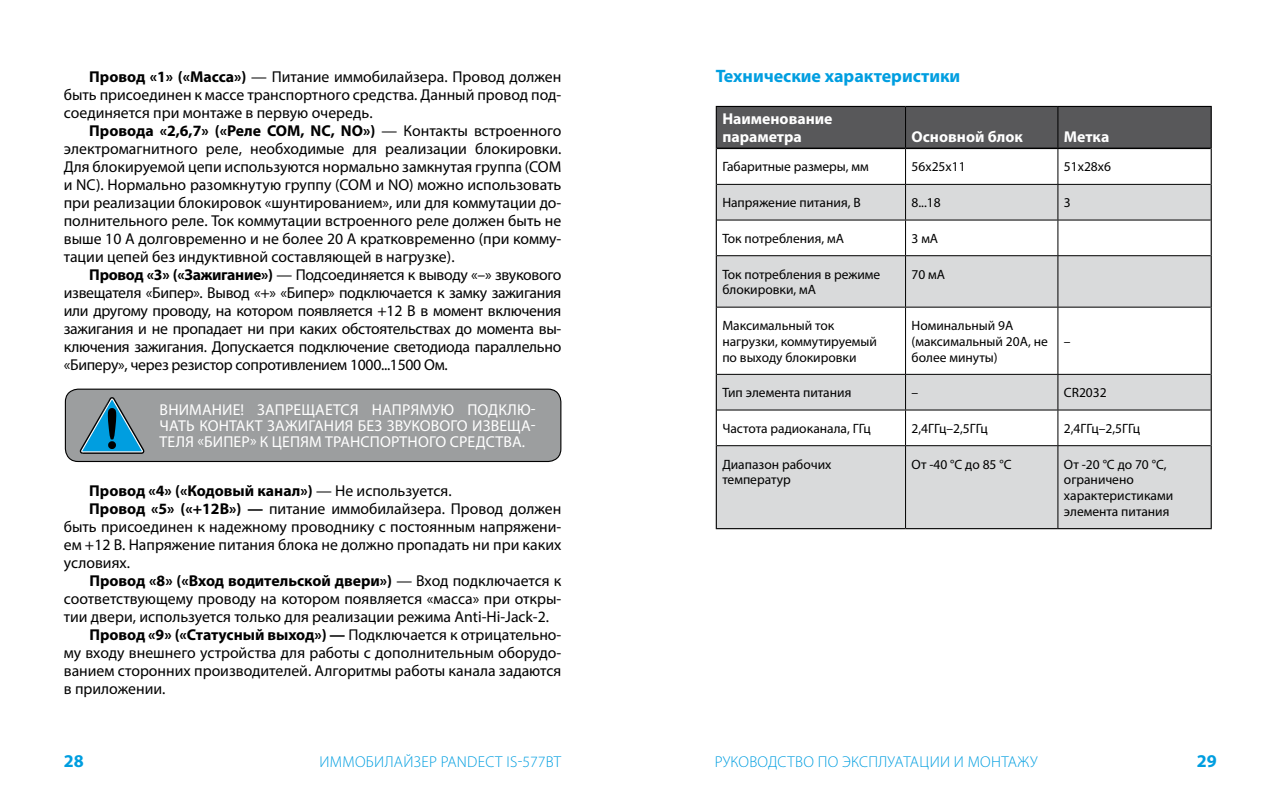
<style>
.page{position:relative;width:1276px;height:798px;background:#fff}
.page>*{position:absolute;margin:0;border:0;box-sizing:border-box;transform-origin:0 0}
.t1{font:700 18px "Myriad Pro";color:#009ee0}
.t2{font:15.75px/18px "Myriad Pro";color:#000;text-align:justify}
.t3{font:700 15.75px "Myriad Pro";color:#000}
.t4{font:15.75px/15.8px "Myriad Pro";letter-spacing:.01em;color:#fff;text-align:justify}
.t5{font:300 15.75px "Myriad Pro";letter-spacing:.02em;color:#009ee0}
.t6{font:700 15.75px/18px "Myriad Pro";color:#fff}
.t7{font:13.5px/15.8px "Myriad Pro";color:#000}
.s1{font-weight:700}
.s2{font-weight:400}
</style>
<div class="page">
<div style="left:65px;top:389px;width:496px;height:72px;background:#9c9e9f;border-radius:13px"></div>
<div style="left:65px;top:388px;width:496px;height:74px;border:1px solid #000;border-radius:13px"></div>
<svg style="left:79px;top:397px;width:65px;height:56px"></svg>
<div style="left:717px;top:107px;width:493px;height:40px;background:#58585a"></div>
<svg style="left:717px;top:185px;width:493px;height:343px;fill:#d9dadb"></svg>
<hr style="left:716px;top:106px;width:189px;height:1px;background:#000">
<hr style="left:716px;top:107px;width:1px;height:41px;background:#000">
<hr style="left:905px;top:106px;width:153px;height:1px;background:#000">
<hr style="left:1058px;top:106px;width:153px;height:1px;background:#000">
<hr style="left:1210px;top:107px;width:1px;height:41px;background:#000">
<hr style="left:1210px;top:148px;width:1px;height:36px;background:#000">
<hr style="left:1210px;top:184px;width:1px;height:36px;background:#000">
<hr style="left:1210px;top:220px;width:1px;height:35px;background:#000">
<hr style="left:1210px;top:255px;width:1px;height:52px;background:#000">
<hr style="left:1210px;top:307px;width:1px;height:67px;background:#000">
<hr style="left:1210px;top:374px;width:1px;height:36px;background:#000">
<hr style="left:1210px;top:410px;width:1px;height:35px;background:#000">
<hr style="left:1210px;top:445px;width:1px;height:83px;background:#000">
<hr style="left:716px;top:528px;width:189px;height:1px;background:#000">
<hr style="left:905px;top:528px;width:153px;height:1px;background:#000">
<hr style="left:1058px;top:528px;width:153px;height:1px;background:#000">
<hr style="left:905px;top:107px;width:1px;height:40px;background:#000">
<hr style="left:1057px;top:107px;width:1px;height:40px;background:#000">
<hr style="left:1057px;top:149px;width:1px;height:35px;background:#000">
<hr style="left:717px;top:184px;width:188px;height:1px;background:#000">
<hr style="left:905px;top:184px;width:153px;height:1px;background:#000">
<hr style="left:1058px;top:184px;width:152px;height:1px;background:#000">
<hr style="left:1057px;top:185px;width:1px;height:34px;background:#000">
<hr style="left:717px;top:219px;width:188px;height:1px;background:#000">
<hr style="left:905px;top:219px;width:153px;height:1px;background:#000">
<hr style="left:1058px;top:219px;width:152px;height:1px;background:#000">
<hr style="left:1057px;top:220px;width:1px;height:35px;background:#000">
<hr style="left:717px;top:255px;width:188px;height:1px;background:#000">
<hr style="left:905px;top:255px;width:153px;height:1px;background:#000">
<hr style="left:1058px;top:255px;width:152px;height:1px;background:#000">
<hr style="left:1057px;top:256px;width:1px;height:50px;background:#000">
<hr style="left:717px;top:306px;width:188px;height:1px;background:#000">
<hr style="left:905px;top:306px;width:153px;height:1px;background:#000">
<hr style="left:1058px;top:306px;width:152px;height:1px;background:#000">
<hr style="left:1057px;top:307px;width:1px;height:67px;background:#000">
<hr style="left:717px;top:374px;width:188px;height:1px;background:#000">
<hr style="left:905px;top:374px;width:153px;height:1px;background:#000">
<hr style="left:1058px;top:374px;width:152px;height:1px;background:#000">
<hr style="left:1057px;top:374px;width:1px;height:35px;background:#000">
<hr style="left:717px;top:409px;width:188px;height:1px;background:#000">
<hr style="left:905px;top:409px;width:153px;height:1px;background:#000">
<hr style="left:1058px;top:409px;width:152px;height:1px;background:#000">
<hr style="left:1057px;top:410px;width:1px;height:35px;background:#000">
<hr style="left:717px;top:445px;width:188px;height:1px;background:#000">
<hr style="left:905px;top:445px;width:153px;height:1px;background:#000">
<hr style="left:1058px;top:445px;width:152px;height:1px;background:#000">
<hr style="left:1057px;top:446px;width:1px;height:82px;background:#000">
<hr style="left:717px;top:147px;width:188px;height:2px;background:#000">
<hr style="left:905px;top:147px;width:153px;height:2px;background:#000">
<hr style="left:1058px;top:147px;width:152px;height:2px;background:#000">
<hr style="left:905px;top:149px;width:1px;height:35px;background:#000">
<hr style="left:905px;top:185px;width:1px;height:34px;background:#000">
<hr style="left:905px;top:220px;width:1px;height:35px;background:#000">
<hr style="left:905px;top:256px;width:1px;height:50px;background:#000">
<hr style="left:905px;top:307px;width:1px;height:67px;background:#000">
<hr style="left:905px;top:374px;width:1px;height:35px;background:#000">
<hr style="left:905px;top:410px;width:1px;height:35px;background:#000">
<hr style="left:905px;top:446px;width:1px;height:82px;background:#000">
<hr style="left:716px;top:148px;width:1px;height:36px;background:#000">
<hr style="left:716px;top:184px;width:1px;height:36px;background:#000">
<hr style="left:716px;top:220px;width:1px;height:35px;background:#000">
<hr style="left:716px;top:255px;width:1px;height:52px;background:#000">
<hr style="left:716px;top:307px;width:1px;height:67px;background:#000">
<hr style="left:716px;top:374px;width:1px;height:36px;background:#000">
<hr style="left:716px;top:410px;width:1px;height:35px;background:#000">
<hr style="left:716px;top:445px;width:1px;height:83px;background:#000">
<p class="t2" style="left:64px;top:67px;width:499px;text-indent:26px"><span class="s1">Провод «1» («Масса»)</span> — Питание иммобилайзера. Провод должен быть присоединен к массе транспортного средства. Данный провод под&shy;соединяется при монтаже в первую очередь.</p>
<p class="t2" style="left:64px;top:121px;width:499px;text-indent:26px"><span class="s1">Провода «2,6,7» («Реле COM, NC, NO»)</span> — Контакты встроенного электромагнитного реле, необходимые для реализации блокировки.<br>Для блокируемой цепи используются нормально замкнутая группа (COM и NC). Нормально разомкнутую группу (COM и NO) можно использовать при реализации блокировок «шунтированием», или для коммутации до&shy;полнительного реле. Ток коммутации встроенного реле должен быть не выше 10 А долговременно и не более 20 А кратковременно (при комму&shy;тации цепей без индуктивной составляющей в нагрузке).</p>
<p class="t2" style="left:64px;top:265px;width:499px;text-indent:26px"><span class="s1">Провод «3» («Зажигание»)</span> — Подсоединяется к выводу «–» звукового извещателя «Бипер». Вывод «+» «Бипер» подключается к замку зажигания или другому проводу, на котором появляется +12 В в момент включения зажигания и не пропадает ни при каких обстоятельствах до момента вы&shy;ключения зажигания. Допускается подключение светодиода параллельно «Биперу», через резистор сопротивлением 1000...1500 Ом.</p>
<p class="t4" style="left:160px;top:402px;width:378px">ВНИМАНИЕ! ЗАПРЕЩАЕТСЯ НАПРЯМУЮ ПОДКЛЮ-ЧАТЬ КОНТАКТ ЗАЖИГАНИЯ БЕЗ ЗВУКОВОГО ИЗВЕЩА-ТЕЛЯ «БИПЕР» К ЦЕПЯМ ТРАНСПОРТНОГО СРЕДСТВА.</p>
<p class="t3" style="left:89px;top:480px;width:364px">Провод «4» («Кодовый канал») <span class="s2">— Не используется.</span></p>
<p class="t2" style="left:89px;top:499px;width:473px"><span class="s1">Провод «5» («+12B») —</span> питание иммобилайзера. Провод должен</p>
<p class="t2" style="left:64px;top:517px;width:499px">быть присоединен к надежному проводнику с постоянным напряжени-</p>
<p class="t2" style="left:64px;top:535px;width:499px">ем +12 В. Напряжение питания блока не должно пропадать ни при каких</p>
<p class="t2" style="left:64px;top:553px;width:68px">условиях.</p>
<p class="t3" style="left:89px;top:570px;width:473px">Провод «8» («Вход водительской двери») <span class="s2">— Вход подключается к</span></p>
<p class="t2" style="left:64px;top:589px;width:499px">соответствующему проводу на котором появляется «масса» при откры-</p>
<p class="t2" style="left:64px;top:607px;width:487px">тии двери, используется только для реализации режима Anti-Hi-Jack-2.</p>
<p class="t3" style="left:89px;top:624px;width:473px">Провод «9» («Статусный выход») — <span class="s2">Подключается к отрицательно-</span></p>
<p class="t2" style="left:64px;top:643px;width:499px">му входу внешнего устройства для работы с дополнительным оборудо-</p>
<p class="t2" style="left:64px;top:661px;width:499px">ванием сторонних производителей. Алгоритмы работы канала задаются</p>
<p class="t2" style="left:64px;top:679px;width:103px">в приложении.</p>
<p class="t1" style="left:716px;top:64px;width:246px">Технические характеристики</p>
<p class="t6" style="left:722px;top:109px;width:112px">Наименование параметра</p>
<p class="t6" style="left:911px;top:127px;width:113px">Основной блок</p>
<p class="t6" style="left:1064px;top:127px;width:47px">Метка</p>
<p class="t7" style="left:722px;top:158px;width:148px">Габаритные размеры, мм</p>
<p class="t7" style="left:911px;top:158px;width:56px">56x25x11</p>
<p class="t7" style="left:1064px;top:158px;width:49px">51x28x6</p>
<p class="t7" style="left:722px;top:194px;width:140px">Напряжение питания, В</p>
<p class="t7" style="left:911px;top:194px;width:31px">8...18</p>
<p class="t7" style="left:1064px;top:194px;width:8px">3</p>
<p class="t7" style="left:722px;top:230px;width:123px">Ток потребления, мА</p>
<p class="t7" style="left:911px;top:230px;width:28px">3 мА</p>
<p class="t7" style="left:722px;top:266px;width:159px">Ток потребления в режиме блокировки, мА</p>
<p class="t7" style="left:911px;top:266px;width:35px">70 мА</p>
<p class="t7" style="left:722px;top:317px;width:156px">Максимальный ток нагрузки, коммутируемый по выходу блокировки</p>
<p class="t7" style="left:911px;top:317px;width:138px">Номинальный 9А (максимальный 20А, не более минуты)</p>
<p class="t7" style="left:1064px;top:333px;width:8px">–</p>
<p class="t7" style="left:722px;top:384px;width:131px">Тип элемента питания</p>
<p class="t7" style="left:911px;top:384px;width:8px">–</p>
<p class="t7" style="left:1064px;top:384px;width:44px">CR2032</p>
<p class="t7" style="left:722px;top:420px;width:150px">Частота радиоканала, ГГц</p>
<p class="t7" style="left:911px;top:420px;width:78px">2,4ГГц–2,5ГГц</p>
<p class="t7" style="left:1064px;top:420px;width:78px">2,4ГГц–2,5ГГц</p>
<p class="t7" style="left:722px;top:456px;width:111px">Диапазон рабочих температур</p>
<p class="t7" style="left:911px;top:456px;width:101px">От -40 °C до 85 °С</p>
<p class="t7" style="left:1064px;top:456px;width:111px">От -20 °C до 70 °C, ограничено характеристиками элемента питания</p>
<p class="t1" style="left:64px;top:748px;width:21px">28</p>
<p class="t5" style="left:319px;top:751px;width:243px">ИММОБИЛАЙЗЕР PANDECT IS-577BT</p>
<p class="t5" style="left:714px;top:751px;width:324px">РУКОВОДСТВО ПО ЭКСПЛУАТАЦИИ И МОНТАЖУ</p>
<p class="t1" style="left:1197px;top:748px;width:21px">29</p>
</div>
